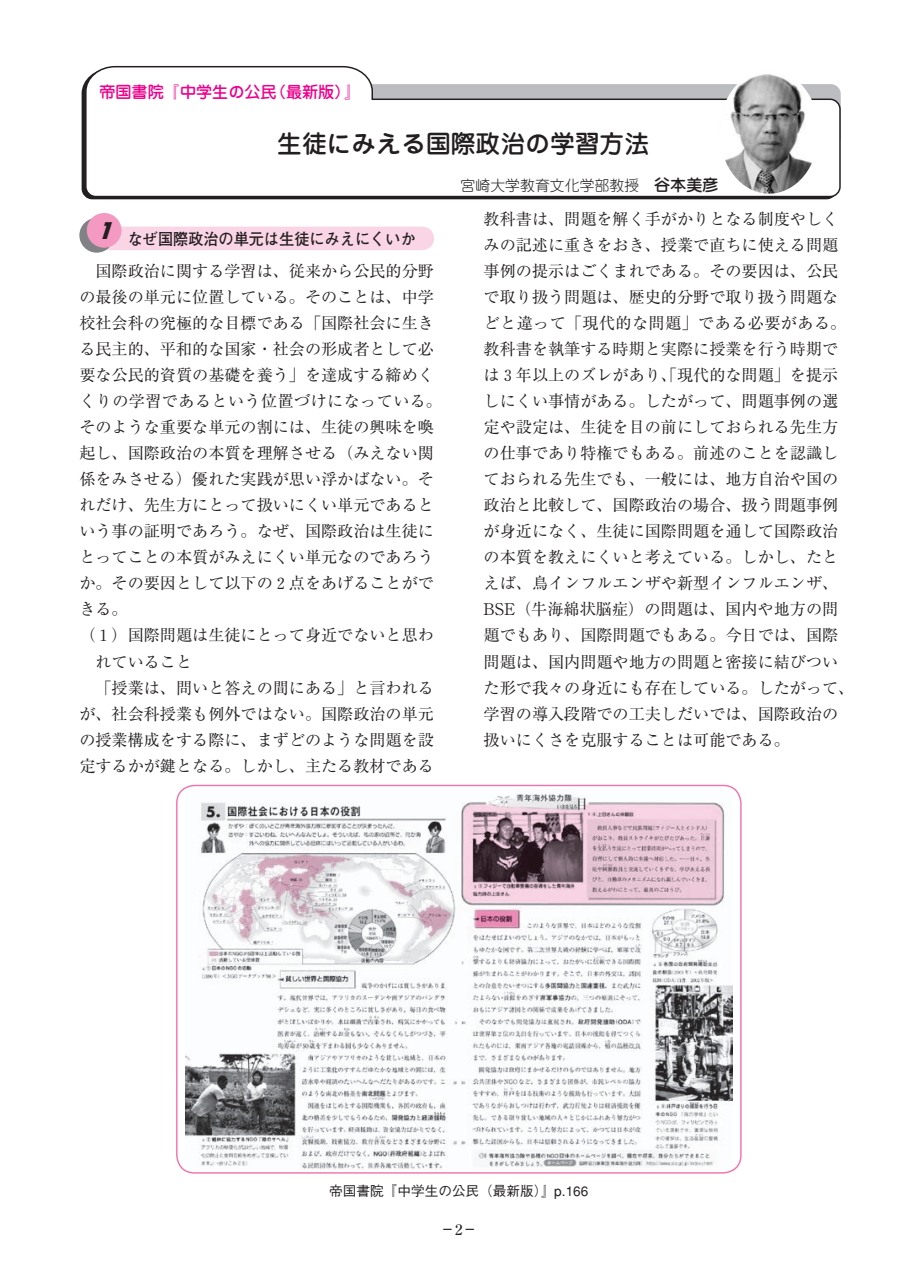
<style>
.page{position:relative;width:903px;height:1276px;background:#fff}
.page>*{position:absolute;margin:0;border:0;box-sizing:border-box;transform-origin:0 0}
.t1{font:24.85px "Jun 34 Medium 83 pv RKSJ H";color:#231f20}
.t2{font:16.1px/26.1px "Ryumin";color:#231f20}
.t3{font:16.1px "Ryumin";letter-spacing:.025em;color:#231f20}
.t4{font:700 16.1px "Futo Go B101";color:#231f20;scale:.94 1}
.t5{font:16.1px "Jun 34 Medium 83 pv RKSJ H";color:#ed028c}
.t6{font:14.88px "Jun 101 Light 83 pv RKSJ H";color:#231f20}
.t7{font:500 14.88px "Ryumin";color:#231f20}
.t8{font:500 13.65px "Gothic BBB";color:#231f20}
.s1{font-family:"Jun 34 Medium 83 pv RKSJ H";font-size:16.1px}
</style>
<div class="page">
<svg style="left:84px;top:65px;width:757px;height:133px"></svg>
<img style="left:720px;top:70px;width:99px;height:124px;border-radius:50%">
<svg style="left:79px;top:218px;width:35px;height:35px"></svg>
<div style="left:87px;top:213px;width:35px;height:35px;background:#f499c2;border-radius:50%"></div>
<img style="left:186px;top:791px;width:546px;height:378px">
<svg style="left:94px;top:222px;width:340px;height:28px"></svg>
<p class="t5" style="left:99px;top:86px;width:262px">帝国書院『中学生の公民（最新版）』</p>
<h1 class="t1" style="left:277px;top:134px;width:374px">生徒にみえる国際政治の学習方法</h1>
<p class="t6" style="left:461px;top:180px;width:259px">宮崎大学教育文化学部教授　<span class="s1">谷本美彦</span></p>
<p class="t4" style="left:128px;top:232px;width:308px">なぜ国際政治の単元は生徒にみえにくいか</p>
<p class="t2" style="left:79px;top:260px;width:356px">　国際政治に関する学習は、従来から公民的分野</p>
<p class="t2" style="left:79px;top:286px;width:356px">の最後の単元に位置している。そのことは、中学</p>
<p class="t2" style="left:79px;top:312px;width:356px">校社会科の究極的な目標である「国際社会に生き</p>
<p class="t2" style="left:79px;top:338px;width:356px">る民主的、平和的な国家・社会の形成者として必</p>
<p class="t2" style="left:79px;top:364px;width:356px">要な公民的資質の基礎を養う」を達成する締めく</p>
<p class="t3" style="left:79px;top:395px;width:364px">くりの学習であるという位置づけになっている。</p>
<p class="t2" style="left:79px;top:416px;width:356px">そのような重要な単元の割には、生徒の興味を喚</p>
<p class="t2" style="left:79px;top:442px;width:356px">起し、国際政治の本質を理解させる（みえない関</p>
<p class="t2" style="left:79px;top:468px;width:356px">係をみさせる）優れた実践が思い浮かばない。そ</p>
<p class="t2" style="left:79px;top:494px;width:356px">れだけ、先生方にとって扱いにくい単元であると</p>
<p class="t2" style="left:79px;top:520px;width:356px">いう事の証明であろう。なぜ、国際政治は生徒に</p>
<p class="t2" style="left:79px;top:546px;width:356px">とってことの本質がみえにくい単元なのであろう</p>
<p class="t2" style="left:79px;top:572px;width:356px">か。その要因として以下の２点をあげることがで</p>
<p class="t2" style="left:79px;top:598px;width:50px">きる。</p>
<p class="t2" style="left:79px;top:624px;width:356px">（１）国際問題は生徒にとって身近でないと思わ</p>
<p class="t2" style="left:95px;top:650px;width:98px">れていること</p>
<p class="t2" style="left:79px;top:677px;width:356px">　「授業は、問いと答えの間にある」と言われる</p>
<p class="t2" style="left:79px;top:703px;width:356px">が、社会科授業も例外ではない。国際政治の単元</p>
<p class="t2" style="left:79px;top:729px;width:356px">の授業構成をする際に、まずどのような問題を設</p>
<p class="t2" style="left:79px;top:755px;width:356px">定するかが鍵となる。しかし、主たる教材である</p>
<p class="t2" style="left:484px;top:208px;width:372px">教科書は、問題を解く手がかりとなる制度やしくみの記述に重きをおき、授業で直ちに使える問題事例の提示はごくまれである。その要因は、公民で取り扱う問題は、歴史的分野で取り扱う問題などと違って「現代的な問題」である必要がある。教科書を執筆する時期と実際に授業を行う時期では３年以上のズレがあり、「現代的な問題」を提示しにくい事情がある。したがって、問題事例の選定や設定は、生徒を目の前にしておられる先生方の仕事であり特権でもある。前述のことを認識しておられる先生でも、一般には、地方自治や国の政治と比較して、国際政治の場合、扱う問題事例が身近になく、生徒に国際問題を通して国際政治の本質を教えにくいと考えている。しかし、たとえば、鳥インフルエンザや新型インフルエンザ、<br>BSE（牛海綿状脳症）の問題は、国内や地方の問題でもあり、国際問題でもある。今日では、国際問題は、国内問題や地方の問題と密接に結びついた形で我々の身近にも存在している。したがって、学習の導入段階での工夫しだいでは、国際政治の扱いにくさを克服することは可能である。</p>
<p class="t8" style="left:329px;top:1185px;width:261px">帝国書院『中学生の公民（最新版）』p.166</p>
<p class="t7" style="left:440px;top:1223px;width:39px">－2－</p>
</div>
